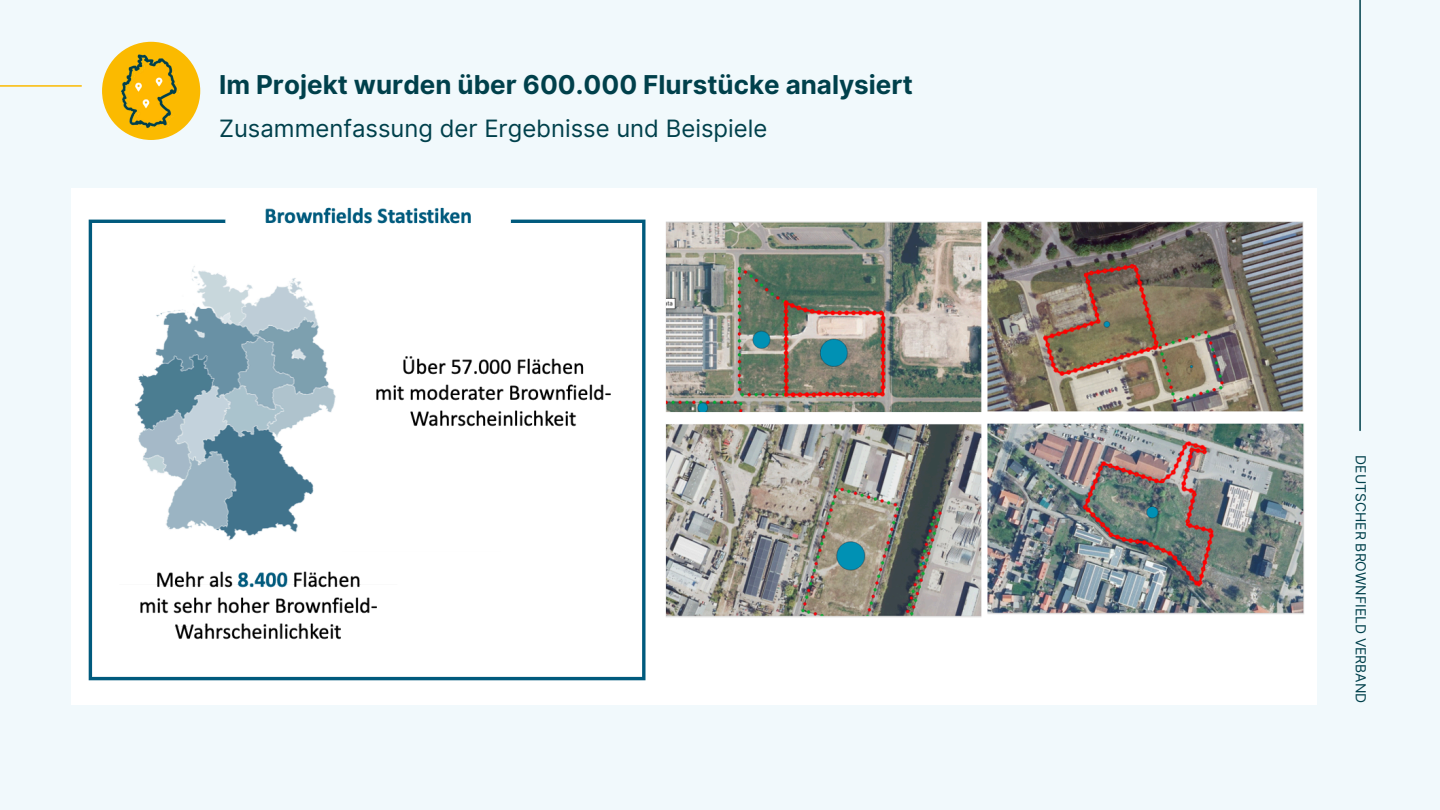
<style>
.page{position:relative;width:1440px;height:810px;background:#f1f9fc}
.page>*{position:absolute;margin:0;border:0;box-sizing:border-box;transform-origin:0 0}
.t1{font:700 26px "Inter";color:#00404b}
.t2{font:23.9px "Inter";color:#00404b}
.t3{font:13.9px "Inter";color:#00404b}
</style>
<div class="page">
<hr style="left:1359px;top:0;width:2px;height:430px;background:#00404b">
<hr style="left:0;top:85px;width:81px;height:2px;background:#fbba00">
<img style="left:104px;top:43px;width:95px;height:94px">
<div style="left:71px;top:188px;width:1245px;height:517px;background:#fff"></div>
<img style="left:88px;top:207px;width:1216px;height:473px">
<p class="t1" style="left:219px;top:69px;width:695px">Im Projekt wurden über 600.000 Flurstücke analysiert</p>
<p class="t2" style="left:219px;top:114px;width:550px">Zusammenfassung der Ergebnisse und Beispiele</p>
<h2 class="t3" style="left:1369px;top:455px;width:249px;rotate:90deg">DEUTSCHER BROWNFIELD VERBAND</h2>
</div>
